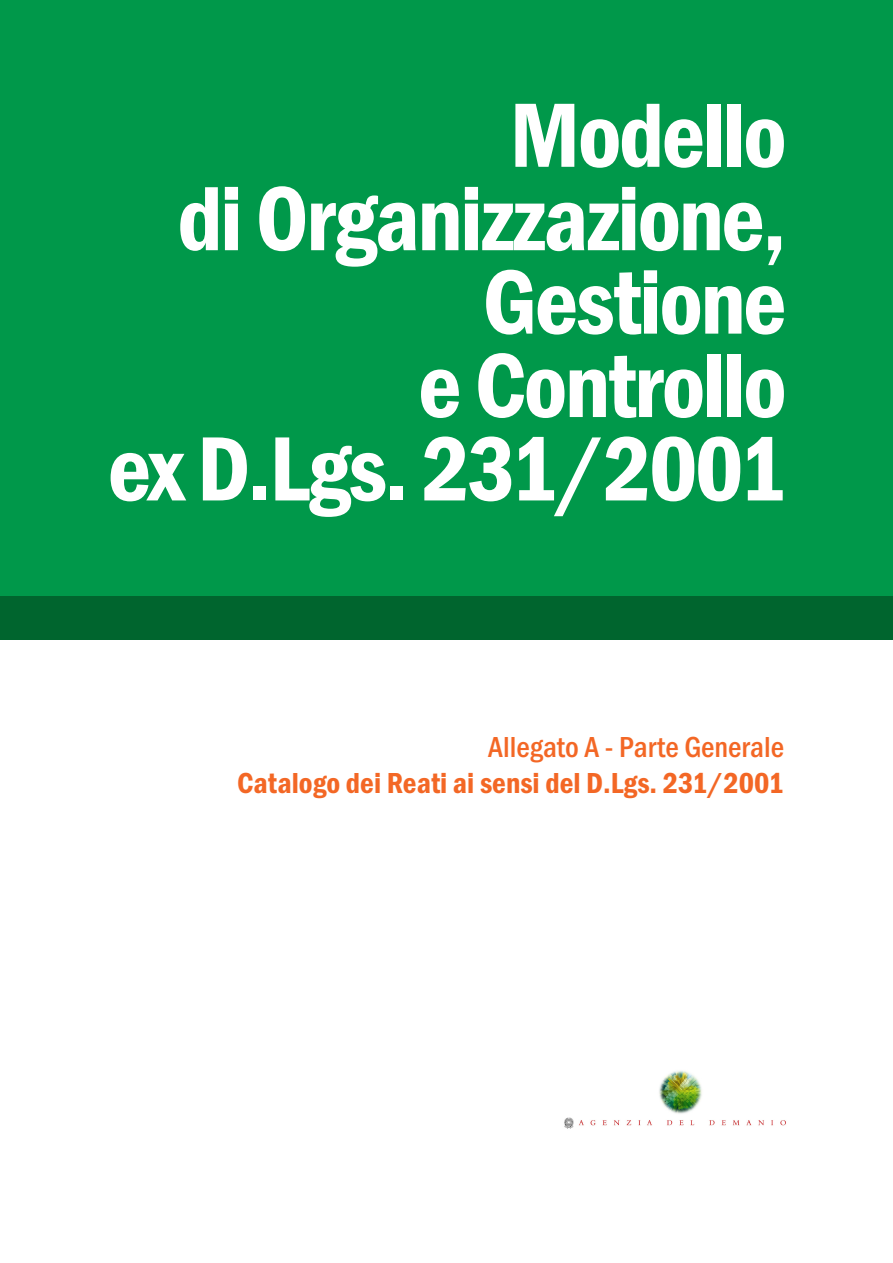
<style>
.page{position:relative;width:893px;height:1263px;background:#fff}
.page>*{position:absolute;margin:0;border:0;box-sizing:border-box;transform-origin:0 0}
.t1{font:600 condensed 94.5px/83.4px "Franklin Gothic";letter-spacing:-.025em;color:#fff;text-align:right}
.t2{font:600 condensed 30px "Franklin Gothic";color:#f36725}
.t3{font:500 condensed 30px "Franklin Gothic";color:#f36725}
</style>
<div class="page">
<div style="left:0;top:0;width:893px;height:618px;background:#00984a"></div>
<img style="left:564px;top:1070px;width:222px;height:59px">
<div style="left:0;top:597px;width:893px;height:43px;background:#00652e"></div>
<p class="t1" style="left:108px;top:92px;width:680px">Modello<br>di Organizzazione,<br>Gestione<br>e Controllo<br>ex D.Lgs. 231/2001</p>
<p class="t3" style="left:488px;top:729px;width:297px">Allegato A - Parte Generale</p>
<p class="t2" style="left:237px;top:765px;width:548px">Catalogo dei Reati ai sensi del D.Lgs. 231/2001</p>
</div>
